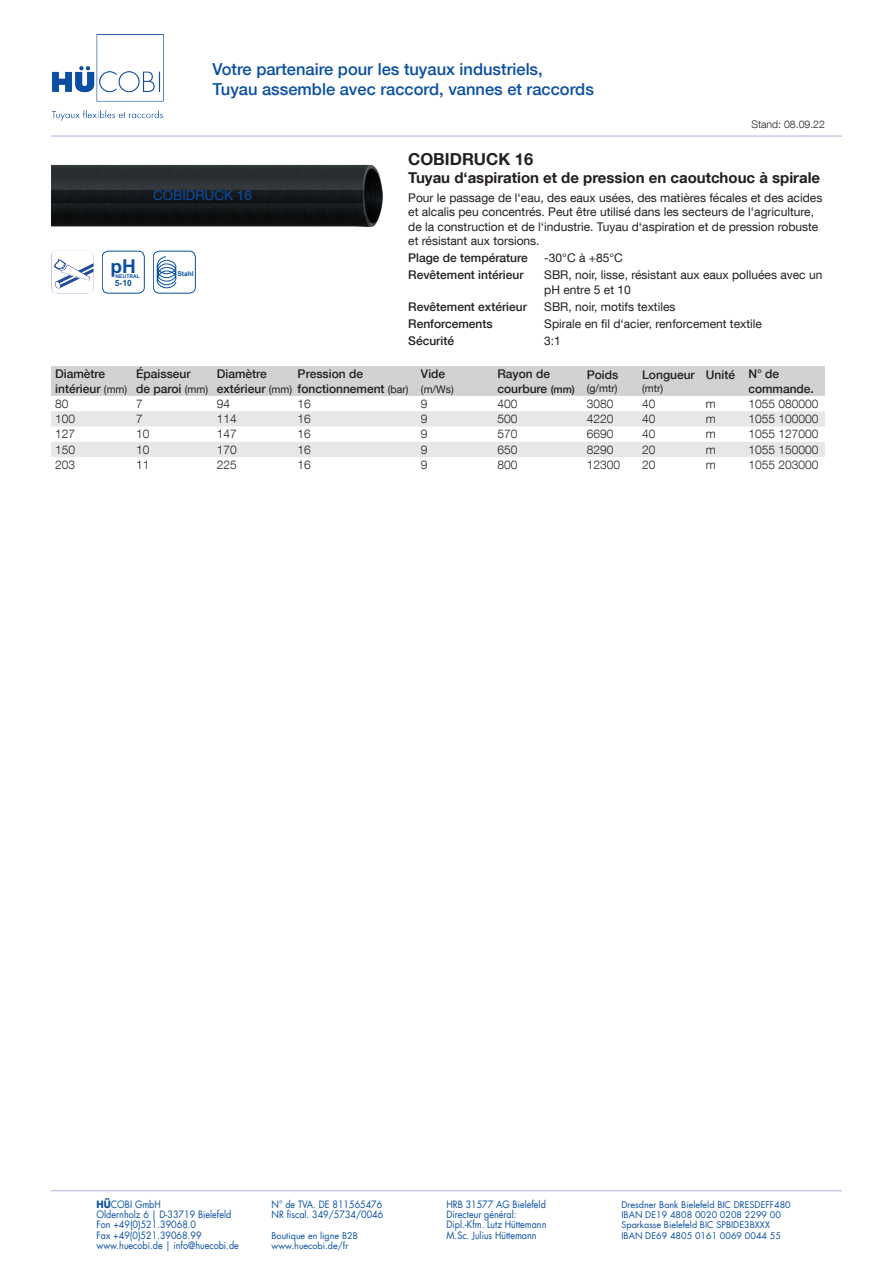
<style>
.page{position:relative;width:893px;height:1263px;background:#fff}
.page>*{position:absolute;margin:0;border:0;box-sizing:border-box;transform-origin:0 0}
.t1{font:700 19.2px "Arial";color:#08509e}
.t2{font:500 16.5px/19.8px "Helvetica Neue LT Com";color:#0a4fa2}
.t3{font:700 16.5px "Helvetica Neue LT Com";color:#231f20}
.t4{font:700 15px "Helvetica Neue LT Com";color:#231f20}
.t5{font:13.5px "Helvetica Neue LT Com";color:#0a4fa2}
.t6{font:12px/14.4px "Helvetica Neue LT Com";color:#231f20}
.t7{font:500 12px/14.4px "Helvetica Neue LT Com";color:#231f20}
.t8{font:300 12px "Helvetica Neue LT Com";color:#231f20}
.t9{font:10.5px "Helvetica Neue LT Com";color:#231f20}
.t10{font:300 10.5px "Helvetica Neue LT Com";color:#231f20}
.t11{font:9.9px "Futura LT";color:#0a4fa2;scale:.91 1}
.t12{font:9px "Futura LT";color:#0a4fa2}
.t13{font:700 8.55px "Arial";color:#08509e}
.t14{font:700 6.6px "Arial";color:#08509e}
.t15{font:700 5.1px "Arial";color:#08509e}
.s1{font-weight:400;font-size:10.5px}
.s2{font-size:10.5px}
.s3{font-weight:700}
</style>
<div class="page">
<hr style="left:51px;top:1190px;width:791px;height:1px;background:#c7cbe6">
<img style="left:52px;top:34px;width:112px;height:87px">
<hr style="left:51px;top:135px;width:791px;height:2px;background:#c7cbe6">
<div style="left:51px;top:366px;width:774px;height:30px;background:#d1d2d4"></div>
<svg style="left:51px;top:411px;width:774px;height:46px"></svg>
<img style="left:51px;top:251px;width:43px;height:42px">
<img style="left:51px;top:164px;width:332px;height:63px">
<div style="left:102px;top:251px;width:43px;height:42px;border:1px solid #08509e;border-radius:6px"></div>
<div style="left:153px;top:251px;width:43px;height:42px;border:1px solid #08509e;border-radius:6px"></div>
<svg style="left:157px;top:256px;width:20px;height:32px"></svg>
<h1 class="t1" style="left:111px;top:253px;width:27px">pH</h1>
<p class="t15" style="left:116px;top:273px;width:26px">NEUTRAL</p>
<p class="t13" style="left:115px;top:277px;width:19px">5-10</p>
<h2 class="t2" style="left:213px;top:59px;width:383px">Votre partenaire pour les tuyaux industriels,<br>Tuyau assemble avec raccord, vannes et raccords</h2>
<p class="t10" style="left:751px;top:118px;width:75px">Stand: 08.09.22</p>
<p class="t5" style="left:153px;top:187px;width:100px">COBIDRUCK 16</p>
<p class="t14" style="left:177px;top:269px;width:18px">Stahl</p>
<h2 class="t3" style="left:408px;top:149px;width:126px">COBIDRUCK 16</h2>
<p class="t4" style="left:408px;top:168px;width:413px">Tuyau d‘aspiration et de pression en caoutchouc à spirale</p>
<p class="t6" style="left:408px;top:190px;width:416px">Pour le passage de l‘eau, des eaux usées, des matières fécales et des acides et alcalis peu concentrés. Peut être utilisé dans les secteurs de l‘agriculture, de la construction et de l‘industrie. Tuyau d‘aspiration et de pression robuste et résistant aux torsions.</p>
<p class="t7" style="left:408px;top:251px;width:121px">Plage de température</p>
<p class="t6" style="left:544px;top:250px;width:80px">-30°C à +85°C</p>
<p class="t7" style="left:408px;top:268px;width:117px">Revêtement intérieur</p>
<p class="t6" style="left:544px;top:268px;width:280px">SBR, noir, lisse, résistant aux eaux polluées avec un pH entre 5 et 10</p>
<p class="t7" style="left:408px;top:299px;width:120px">Revêtement extérieur</p>
<p class="t6" style="left:544px;top:299px;width:133px">SBR, noir, motifs textiles</p>
<p class="t7" style="left:408px;top:316px;width:86px">Renforcements</p>
<p class="t6" style="left:544px;top:316px;width:219px">Spirale en fil d‘acier, renforcement textile</p>
<p class="t7" style="left:408px;top:333px;width:47px">Sécurité</p>
<p class="t6" style="left:544px;top:333px;width:18px">3:1</p>
<p class="t7" style="left:55px;top:366px;width:74px">Diamètre intérieur <span class="s1">(mm)</span></p>
<p class="t7" style="left:136px;top:366px;width:74px">Épaisseur<br>de paroi <span class="s1">(mm)</span></p>
<p class="t7" style="left:217px;top:366px;width:77px">Diamètre extérieur <span class="s1">(mm)</span></p>
<p class="t7" style="left:298px;top:366px;width:113px">Pression de fonctionnement <span class="s1">(bar)</span></p>
<p class="t7" style="left:421px;top:366px;width:26px">Vide</p>
<p class="t9" style="left:421px;top:382px;width:34px">(m/Ws)</p>
<p class="t7" style="left:497px;top:366px;width:79px">Rayon de courbure <span class="s2">(mm)</span></p>
<p class="t7" style="left:587px;top:367px;width:33px">Poids</p>
<p class="t9" style="left:587px;top:381px;width:32px">(g/mtr)</p>
<p class="t7" style="left:642px;top:367px;width:54px">Longueur</p>
<p class="t9" style="left:642px;top:381px;width:23px">(mtr)</p>
<p class="t7" style="left:748px;top:368px;width:67px;line-height:13.4px;text-indent:-43px">Unité N° de commande.</p>
<p class="t8" style="left:55px;top:396px;width:15px">80</p>
<p class="t8" style="left:136px;top:396px;width:8px">7</p>
<p class="t8" style="left:217px;top:396px;width:15px">94</p>
<p class="t8" style="left:298px;top:396px;width:15px">16</p>
<p class="t8" style="left:421px;top:396px;width:8px">9</p>
<p class="t8" style="left:497px;top:396px;width:22px">400</p>
<p class="t8" style="left:587px;top:396px;width:28px">3080</p>
<p class="t8" style="left:642px;top:396px;width:15px">40</p>
<p class="t8" style="left:706px;top:396px;width:11px">m</p>
<p class="t8" style="left:748px;top:396px;width:72px">1055 080000</p>
<p class="t8" style="left:55px;top:412px;width:22px">100</p>
<p class="t8" style="left:136px;top:412px;width:8px">7</p>
<p class="t8" style="left:217px;top:412px;width:22px">114</p>
<p class="t8" style="left:298px;top:412px;width:15px">16</p>
<p class="t8" style="left:421px;top:412px;width:8px">9</p>
<p class="t8" style="left:497px;top:412px;width:22px">500</p>
<p class="t8" style="left:587px;top:412px;width:28px">4220</p>
<p class="t8" style="left:642px;top:412px;width:15px">40</p>
<p class="t8" style="left:706px;top:412px;width:11px">m</p>
<p class="t8" style="left:748px;top:412px;width:72px">1055 100000</p>
<p class="t8" style="left:55px;top:427px;width:22px">127</p>
<p class="t8" style="left:136px;top:427px;width:15px">10</p>
<p class="t8" style="left:217px;top:427px;width:22px">147</p>
<p class="t8" style="left:298px;top:427px;width:15px">16</p>
<p class="t8" style="left:421px;top:427px;width:8px">9</p>
<p class="t8" style="left:497px;top:427px;width:22px">570</p>
<p class="t8" style="left:587px;top:427px;width:28px">6690</p>
<p class="t8" style="left:642px;top:427px;width:15px">40</p>
<p class="t8" style="left:706px;top:427px;width:11px">m</p>
<p class="t8" style="left:748px;top:427px;width:72px">1055 127000</p>
<p class="t8" style="left:55px;top:442px;width:22px">150</p>
<p class="t8" style="left:136px;top:442px;width:15px">10</p>
<p class="t8" style="left:217px;top:442px;width:22px">170</p>
<p class="t8" style="left:298px;top:442px;width:15px">16</p>
<p class="t8" style="left:421px;top:442px;width:8px">9</p>
<p class="t8" style="left:497px;top:442px;width:22px">650</p>
<p class="t8" style="left:587px;top:442px;width:28px">8290</p>
<p class="t8" style="left:642px;top:442px;width:15px">20</p>
<p class="t8" style="left:706px;top:442px;width:11px">m</p>
<p class="t8" style="left:748px;top:442px;width:72px">1055 150000</p>
<p class="t8" style="left:55px;top:457px;width:22px">203</p>
<p class="t8" style="left:136px;top:457px;width:15px">11</p>
<p class="t8" style="left:217px;top:457px;width:22px">225</p>
<p class="t8" style="left:298px;top:457px;width:15px">16</p>
<p class="t8" style="left:421px;top:457px;width:8px">9</p>
<p class="t8" style="left:497px;top:457px;width:22px">800</p>
<p class="t8" style="left:587px;top:457px;width:35px">12300</p>
<p class="t8" style="left:642px;top:457px;width:15px">20</p>
<p class="t8" style="left:706px;top:457px;width:11px">m</p>
<p class="t8" style="left:748px;top:457px;width:72px">1055 203000</p>
<p class="t11" style="left:97px;top:1198px;width:72px"><span class="s3">HÜ</span>COBI GmbH</p>
<p class="t11" style="left:271px;top:1198px;width:123px">N° de TVA. DE 811565476</p>
<p class="t11" style="left:446px;top:1198px;width:111px">HRB 31577 AG Bielefeld</p>
<p class="t12" style="left:621px;top:1199px;width:171px">Dresdner Bank Bielefeld BIC DRESDEFF480</p>
<p class="t11" style="left:97px;top:1208px;width:150px">Oldernholz 6 | D-33719 Bielefeld</p>
<p class="t11" style="left:271px;top:1208px;width:124px">NR fiscal. 349/5734/0046</p>
<p class="t11" style="left:446px;top:1208px;width:78px">Directeur général:</p>
<p class="t12" style="left:621px;top:1209px;width:161px">IBAN DE19 4808 0020 0208 2299 00</p>
<p class="t11" style="left:97px;top:1218px;width:111px">Fon +49(0)521.39068.0</p>
<p class="t11" style="left:446px;top:1218px;width:111px">Dipl.-Kfm. Lutz Hüttemann</p>
<p class="t12" style="left:621px;top:1219px;width:150px">Sparkasse Bielefeld BIC SPBIDE3BXXX</p>
<p class="t11" style="left:97px;top:1229px;width:117px">Fax +49(0)521.39068.99</p>
<p class="t12" style="left:271px;top:1229px;width:88px">Boutique en ligne B2B</p>
<p class="t11" style="left:446px;top:1229px;width:101px">M.Sc. Julius Hüttemann</p>
<p class="t12" style="left:621px;top:1229px;width:161px">IBAN DE69 4805 0161 0069 0044 55</p>
<p class="t11" style="left:97px;top:1239px;width:158px">www.huecobi.de | info@huecobi.de</p>
<p class="t12" style="left:271px;top:1240px;width:78px">www.huecobi.de/fr</p>
</div>
